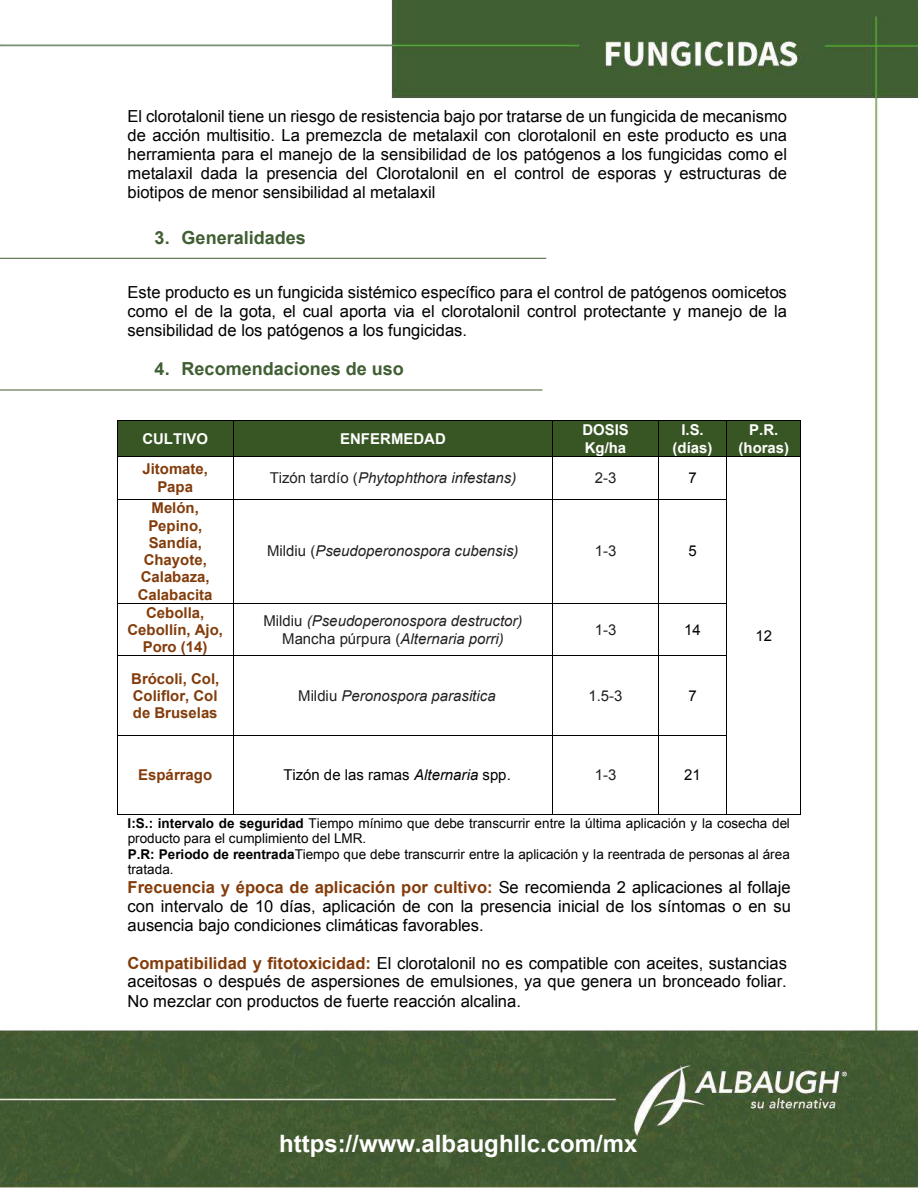
<style>
.page{position:relative;width:918px;height:1188px;background:#fff}
.page>*{position:absolute;margin:0;border:0;box-sizing:border-box;transform-origin:0 0}
.t1{font:700 24px "Arial";color:#fff}
.t2{font:700 18px "Arial";color:#3f5e32}
.t3{font:16.5px/19px "Arial";color:#000;text-align:justify}
.t4{font:italic 15px/17.2px "Arial";color:#231f20;text-align:center}
.t5{font:700 15px/17.2px "Arial";color:#833c0b;text-align:center}
.t6{font:700 15px/17.2px "Arial";color:#fff;text-align:center}
.t7{font:15px "Arial";color:#000}
.t8{font:15px "Arial";color:#231f20}
.t9{font:13.5px/15.6px "Arial";letter-spacing:.005em;color:#000}
.s1{font-style:normal}
.s2{font-style:italic}
.s3{font-weight:700}
.s4{font-weight:700;color:#833c0b}
</style>
<div class="page">
<img style="left:0;top:0;width:918px;height:1188px">
<div style="left:118px;top:421px;width:115px;height:35px;background:#385623"></div>
<div style="left:234px;top:421px;width:318px;height:35px;background:#385623"></div>
<div style="left:553px;top:421px;width:105px;height:35px;background:#385623"></div>
<div style="left:659px;top:421px;width:67px;height:35px;background:#385623"></div>
<div style="left:727px;top:421px;width:74px;height:35px;background:#385623"></div>
<hr style="left:117px;top:421px;width:116px;height:1px;background:#000">
<hr style="left:234px;top:421px;width:318px;height:1px;background:#000">
<hr style="left:553px;top:421px;width:105px;height:1px;background:#000">
<hr style="left:659px;top:421px;width:67px;height:1px;background:#000">
<hr style="left:727px;top:421px;width:74px;height:1px;background:#000">
<hr style="left:117px;top:421px;width:1px;height:35px;background:#000">
<hr style="left:233px;top:421px;width:1px;height:35px;background:#000">
<hr style="left:552px;top:421px;width:1px;height:35px;background:#000">
<hr style="left:658px;top:421px;width:1px;height:35px;background:#000">
<hr style="left:726px;top:421px;width:1px;height:35px;background:#000">
<hr style="left:801px;top:421px;width:1px;height:35px;background:#000">
<hr style="left:117px;top:456px;width:116px;height:1px;background:#000">
<hr style="left:234px;top:456px;width:318px;height:1px;background:#000">
<hr style="left:553px;top:456px;width:105px;height:1px;background:#000">
<hr style="left:659px;top:456px;width:67px;height:1px;background:#000">
<hr style="left:727px;top:456px;width:74px;height:1px;background:#000">
<hr style="left:117px;top:457px;width:1px;height:42px;background:#000">
<hr style="left:233px;top:457px;width:1px;height:42px;background:#000">
<hr style="left:552px;top:457px;width:1px;height:42px;background:#000">
<hr style="left:658px;top:457px;width:1px;height:42px;background:#000">
<hr style="left:726px;top:457px;width:1px;height:42px;background:#000">
<hr style="left:801px;top:457px;width:1px;height:42px;background:#000">
<hr style="left:117px;top:499px;width:116px;height:1px;background:#000">
<hr style="left:234px;top:499px;width:318px;height:1px;background:#000">
<hr style="left:553px;top:499px;width:105px;height:1px;background:#000">
<hr style="left:659px;top:499px;width:67px;height:1px;background:#000">
<hr style="left:117px;top:499px;width:1px;height:104px;background:#000">
<hr style="left:233px;top:499px;width:1px;height:104px;background:#000">
<hr style="left:552px;top:499px;width:1px;height:104px;background:#000">
<hr style="left:658px;top:499px;width:1px;height:104px;background:#000">
<hr style="left:726px;top:499px;width:1px;height:104px;background:#000">
<hr style="left:801px;top:499px;width:1px;height:104px;background:#000">
<hr style="left:117px;top:603px;width:116px;height:1px;background:#000">
<hr style="left:234px;top:603px;width:318px;height:1px;background:#000">
<hr style="left:553px;top:603px;width:105px;height:1px;background:#000">
<hr style="left:659px;top:603px;width:67px;height:1px;background:#000">
<hr style="left:117px;top:604px;width:1px;height:51px;background:#000">
<hr style="left:233px;top:604px;width:1px;height:51px;background:#000">
<hr style="left:552px;top:604px;width:1px;height:51px;background:#000">
<hr style="left:658px;top:604px;width:1px;height:51px;background:#000">
<hr style="left:726px;top:604px;width:1px;height:51px;background:#000">
<hr style="left:801px;top:604px;width:1px;height:51px;background:#000">
<hr style="left:117px;top:655px;width:116px;height:1px;background:#000">
<hr style="left:234px;top:655px;width:318px;height:1px;background:#000">
<hr style="left:553px;top:655px;width:105px;height:1px;background:#000">
<hr style="left:659px;top:655px;width:67px;height:1px;background:#000">
<hr style="left:117px;top:656px;width:1px;height:79px;background:#000">
<hr style="left:233px;top:656px;width:1px;height:79px;background:#000">
<hr style="left:552px;top:656px;width:1px;height:79px;background:#000">
<hr style="left:658px;top:656px;width:1px;height:79px;background:#000">
<hr style="left:726px;top:656px;width:1px;height:79px;background:#000">
<hr style="left:801px;top:656px;width:1px;height:79px;background:#000">
<hr style="left:117px;top:735px;width:116px;height:1px;background:#000">
<hr style="left:234px;top:735px;width:318px;height:1px;background:#000">
<hr style="left:553px;top:735px;width:105px;height:1px;background:#000">
<hr style="left:659px;top:735px;width:67px;height:1px;background:#000">
<hr style="left:117px;top:736px;width:1px;height:78px;background:#000">
<hr style="left:117px;top:814px;width:116px;height:1px;background:#000">
<hr style="left:233px;top:736px;width:1px;height:78px;background:#000">
<hr style="left:234px;top:814px;width:318px;height:1px;background:#000">
<hr style="left:552px;top:736px;width:1px;height:78px;background:#000">
<hr style="left:553px;top:814px;width:105px;height:1px;background:#000">
<hr style="left:658px;top:736px;width:1px;height:78px;background:#000">
<hr style="left:659px;top:814px;width:67px;height:1px;background:#000">
<hr style="left:726px;top:736px;width:1px;height:78px;background:#000">
<hr style="left:727px;top:814px;width:74px;height:1px;background:#000">
<hr style="left:801px;top:736px;width:1px;height:78px;background:#000">
<hr style="left:0;top:258px;width:546px;height:1px;background:#3f5e32">
<hr style="left:0;top:390px;width:542px;height:1px;background:#3f5e32">
<p class="t3" style="left:128px;top:107px;width:661px">El clorotalonil tiene un riesgo de resistencia bajo por tratarse de un fungicida de mecanismo de acción multisitio. La premezcla de metalaxil con clorotalonil en este producto es una herramienta para el manejo de la sensibilidad de los patógenos a los fungicidas como el metalaxil dada la presencia del Clorotalonil en el control de esporas y estructuras de biotipos de menor sensibilidad al metalaxil</p>
<p class="t2" style="left:155px;top:226px;width:153px">3. Generalidades</p>
<p class="t3" style="left:128px;top:283px;width:661px">Este producto es un fungicida sistémico específico para el control de patógenos oomicetos como el de la gota, el cual aporta via el clorotalonil control protectante y manejo de la sensibilidad de los patógenos a los fungicidas.</p>
<p class="t2" style="left:155px;top:357px;width:251px">4. Recomendaciones de uso</p>
<p class="t6" style="left:142px;top:431px;width:67px">CULTIVO</p>
<p class="t6" style="left:340px;top:431px;width:107px">ENFERMEDAD</p>
<p class="t6" style="left:582px;top:422px;width:48px;text-align:left">DOSIS<br>Kg/ha</p>
<p class="t6" style="left:673px;top:422px;width:41px">I.S. (días)</p>
<p class="t6" style="left:739px;top:422px;width:52px">P.R. (horas)</p>
<p class="t5" style="left:142px;top:461px;width:67px">Jitomate,<br>Papa</p>
<p class="t4" style="left:270px;top:469px;width:248px"><span class="s1">Tizón tardío (</span>Phytophthora infestans)</p>
<p class="t8" style="left:595px;top:468px;width:23px">2-3</p>
<p class="t7" style="left:688px;top:468px;width:10px">7</p>
<p class="t5" style="left:138px;top:500px;width:76px">Melón,<br>Pepino,<br>Sandía,<br>Chayote,<br>Calabaza,<br>Calabacita</p>
<p class="t4" style="left:267px;top:543px;width:253px"><span class="s1">Mildiu (</span>Pseudoperonospora cubensis)</p>
<p class="t8" style="left:595px;top:541px;width:23px">1-3</p>
<p class="t7" style="left:688px;top:541px;width:10px">5</p>
<p class="t5" style="left:127px;top:604px;width:97px">Cebolla,<br>Cebollín, Ajo,<br>Poro (14)</p>
<p class="t4" style="left:264px;top:613px;width:260px"><span class="s1">Mildiu</span> (Pseudoperonospora destructor)<br><span class="s1">Mancha púrpura (</span>Alternaria porri)</p>
<p class="t8" style="left:595px;top:620px;width:23px">1-3</p>
<p class="t7" style="left:684px;top:620px;width:18px">14</p>
<p class="t5" style="left:131px;top:670px;width:90px;text-align:left">Brócoli, Col,<br>Coliflor, Col de Bruselas</p>
<p class="t4" style="left:298px;top:687px;width:199px"><span class="s1">Mildiu</span> Peronospora parasitica</p>
<p class="t8" style="left:589px;top:686px;width:36px">1.5-3</p>
<p class="t7" style="left:688px;top:686px;width:10px">7</p>
<p class="t7" style="left:755px;top:626px;width:18px">12</p>
<p class="t5" style="left:138px;top:767px;width:75px">Espárrago</p>
<p class="t7" style="left:283px;top:765px;width:229px">Tizón de las ramas <span class="s2">Alternaria</span> spp.</p>
<p class="t8" style="left:595px;top:765px;width:23px">1-3</p>
<p class="t7" style="left:684px;top:765px;width:18px">21</p>
<p class="t9" style="left:128px;top:815px;width:664px"><span class="s3">I:S.: intervalo de seguridad</span> Tiempo mínimo que debe transcurrir entre la última aplicación y la cosecha del producto para el cumplimiento del LMR.<br><span class="s3">P.R: Periodo de reentrada</span>Tiempo que debe transcurrir entre la aplicación y la reentrada de personas al área tratada.</p>
<p class="t3" style="left:128px;top:877px;width:665px"><span class="s4">Frecuencia y época de aplicación por cultivo:</span> Se recomienda 2 aplicaciones al follaje con intervalo de 10 días, aplicación de con la presencia inicial de los síntomas o en su ausencia bajo condiciones climáticas favorables.</p>
<p class="t3" style="left:128px;top:953px;width:661px"><span class="s4">Compatibilidad y fitotoxicidad:</span> El clorotalonil no es compatible con aceites, sustancias aceitosas o después de aspersiones de emulsiones, ya que genera un bronceado foliar.<br>No mezclar con productos de fuerte reacción alcalina.</p>
<h1 class="t1" style="left:279px;top:1128px;width:360px">https://www.albaughllc.com/mx</h1>
</div>
